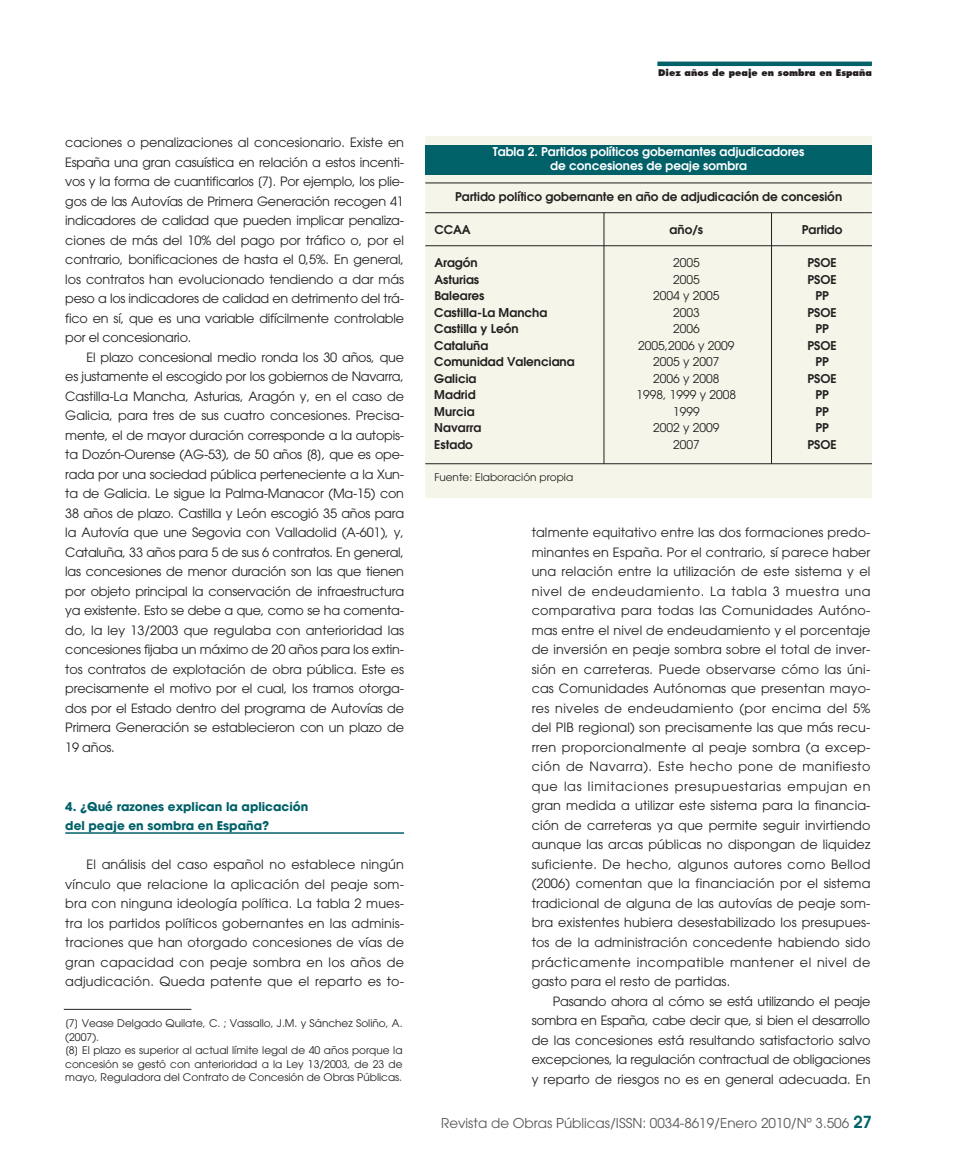
<style>
.page{position:relative;width:957px;height:1170px;background:#fff}
.page>*{position:absolute;margin:0;border:0;box-sizing:border-box;transform-origin:0 0}
.t1{font:13.5px "Avant Garde";color:#57585a}
.t2{font:12.75px/19.5px "Avant Garde";letter-spacing:.005em;color:#231f20;text-align:justify}
.t3{font:600 12px "Avant Garde";color:#231f20}
.t4{font:12px "Avant Garde";color:#231f20}
.t5{font:600 12px/13.5px "Avant Garde";color:#fff;text-align:center}
.t6{font:700 12px/19.5px "Avant Garde";color:#006169}
.t7{font:10.5px/13.5px "Avant Garde";color:#231f20}
.t8{font:800 9px "Futura";color:#231f20}
.s1{font-weight:600;font-size:16.5px;color:#006169}
</style>
<div class="page">
<hr style="left:65px;top:832px;width:339px;height:1px;background:#006169">
<hr style="left:657px;top:62px;width:215px;height:4px;background:#006169">
<hr style="left:64px;top:1008px;width:127px;height:1px;background:#231f20">
<div style="left:425px;top:136px;width:447px;height:361px;background:#f6f5e9"></div>
<div style="left:425px;top:145px;width:447px;height:29px;background:#006169"></div>
<hr style="left:425px;top:182px;width:447px;height:1px;background:#231f20">
<hr style="left:425px;top:212px;width:447px;height:1px;background:#231f20">
<hr style="left:425px;top:245px;width:447px;height:1px;background:#231f20">
<hr style="left:425px;top:463px;width:447px;height:1px;background:#231f20">
<hr style="left:603px;top:213px;width:1px;height:250px;background:#231f20">
<hr style="left:771px;top:213px;width:1px;height:250px;background:#231f20">
<p class="t2" style="left:65px;top:134px;width:340px">caciones o penalizaciones al concesionario. Existe en España una gran casuística en relación a estos incenti&shy;vos y la forma de cuantificarlos [7]. Por ejemplo, los plie&shy;gos de las Autovías de Primera Generación recogen 41 indicadores de calidad que pueden implicar penaliza&shy;ciones de más del 10% del pago por tráfico o, por el contrario, bonificaciones de hasta el 0,5%. En general, los contratos han evolucionado tendiendo a dar más peso a los indicadores de calidad en detrimento del trá&shy;fico en sí, que es una variable difícilmente controlable por el concesionario.</p>
<p class="t2" style="left:65px;top:348px;width:340px;text-indent:21px">El plazo concesional medio ronda los 30 años, que es justamente el escogido por los gobiernos de Navarra, Castilla-La Mancha, Asturias, Aragón y, en el caso de Galicia, para tres de sus cuatro concesiones. Precisa&shy;mente, el de mayor duración corresponde a la autopis&shy;ta Dozón-Ourense (AG-53), de 50 años [8], que es ope&shy;rada por una sociedad pública perteneciente a la Xun&shy;ta de Galicia. Le sigue la Palma-Manacor (Ma-15) con 38 años de plazo. Castilla y León escogió 35 años para la Autovía que une Segovia con Valladolid (A-601), y, Cataluña, 33 años para 5 de sus 6 contratos. En general, las concesiones de menor duración son las que tienen por objeto principal la conservación de infraestructura ya existente. Esto se debe a que, como se ha comenta&shy;do, la ley 13/2003 que regulaba con anterioridad las concesiones fijaba un máximo de 20 años para los extin&shy;tos contratos de explotación de obra pública. Este es precisamente el motivo por el cual, los tramos otorga&shy;dos por el Estado dentro del programa de Autovías de Primera Generación se establecieron con un plazo de 19 años.</p>
<p class="t6" style="left:65px;top:797px;width:245px">4. ¿Qué razones explican la aplicación del peaje en sombra en España?</p>
<p class="t2" style="left:65px;top:855px;width:340px;text-indent:21px">El análisis del caso español no establece ningún vínculo que relacione la aplicación del peaje som&shy;bra con ninguna ideología política. La tabla 2 mues&shy;tra los partidos políticos gobernantes en las adminis&shy;traciones que han otorgado concesiones de vías de gran capacidad con peaje sombra en los años de adjudicación. Queda patente que el reparto es to-</p>
<p class="t7" style="left:65px;top:1017px;width:339px">[7] Vease Delgado Quilate, C. ; Vassallo, J.M. y Sánchez Soliño, A. (2007).<br>[8] El plazo es superior al actual límite legal de 40 años porque la concesión se gestó con anterioridad a la Ley 13/2003, de 23 de mayo, Reguladora del Contrato de Concesión de Obras Públicas.</p>
<p class="t8" style="left:658px;top:69px;width:215px">Diez años de peaje en sombra en España</p>
<p class="t5" style="left:493px;top:146px;width:313px">Tabla 2. Partidos políticos gobernantes adjudicadores de concesiones de peaje sombra</p>
<p class="t3" style="left:455px;top:192px;width:389px">Partido político gobernante en año de adjudicación de concesión</p>
<p class="t3" style="left:434px;top:225px;width:38px">CCAA</p>
<p class="t3" style="left:669px;top:225px;width:35px">año/s</p>
<p class="t3" style="left:802px;top:225px;width:42px">Partido</p>
<p class="t3" style="left:434px;top:258px;width:45px">Aragón</p>
<p class="t4" style="left:673px;top:258px;width:28px">2005</p>
<p class="t3" style="left:807px;top:258px;width:31px">PSOE</p>
<p class="t3" style="left:434px;top:275px;width:46px">Asturias</p>
<p class="t4" style="left:673px;top:275px;width:28px">2005</p>
<p class="t3" style="left:807px;top:275px;width:31px">PSOE</p>
<p class="t3" style="left:434px;top:291px;width:52px">Baleares</p>
<p class="t4" style="left:653px;top:291px;width:68px">2004 y 2005</p>
<p class="t3" style="left:815px;top:291px;width:15px">PP</p>
<p class="t3" style="left:434px;top:308px;width:115px">Castilla-La Mancha</p>
<p class="t4" style="left:673px;top:308px;width:28px">2003</p>
<p class="t3" style="left:807px;top:308px;width:31px">PSOE</p>
<p class="t3" style="left:434px;top:324px;width:86px">Castilla y León</p>
<p class="t4" style="left:673px;top:324px;width:28px">2006</p>
<p class="t3" style="left:815px;top:324px;width:15px">PP</p>
<p class="t3" style="left:434px;top:341px;width:55px">Cataluña</p>
<p class="t4" style="left:638px;top:341px;width:98px">2005,2006 y 2009</p>
<p class="t3" style="left:807px;top:341px;width:31px">PSOE</p>
<p class="t3" style="left:434px;top:357px;width:142px">Comunidad Valenciana</p>
<p class="t4" style="left:653px;top:357px;width:68px">2005 y 2007</p>
<p class="t3" style="left:815px;top:357px;width:15px">PP</p>
<p class="t3" style="left:434px;top:374px;width:44px">Galicia</p>
<p class="t4" style="left:653px;top:374px;width:68px">2006 y 2008</p>
<p class="t3" style="left:807px;top:374px;width:31px">PSOE</p>
<p class="t3" style="left:434px;top:390px;width:43px">Madrid</p>
<p class="t4" style="left:636px;top:390px;width:101px">1998, 1999 y 2008</p>
<p class="t3" style="left:815px;top:390px;width:15px">PP</p>
<p class="t3" style="left:434px;top:407px;width:42px">Murcia</p>
<p class="t4" style="left:673px;top:407px;width:28px">1999</p>
<p class="t3" style="left:815px;top:407px;width:15px">PP</p>
<p class="t3" style="left:434px;top:423px;width:49px">Navarra</p>
<p class="t4" style="left:653px;top:423px;width:68px">2002 y 2009</p>
<p class="t3" style="left:815px;top:423px;width:15px">PP</p>
<p class="t3" style="left:434px;top:440px;width:40px">Estado</p>
<p class="t4" style="left:673px;top:440px;width:28px">2007</p>
<p class="t3" style="left:807px;top:440px;width:31px">PSOE</p>
<p class="t7" style="left:434px;top:471px;width:140px">Fuente: Elaboración propia</p>
<p class="t2" style="left:532px;top:524px;width:340px">talmente equitativo entre las dos formaciones predo&shy;minantes en España. Por el contrario, sí parece haber una relación entre la utilización de este sistema y el nivel de endeudamiento. La tabla 3 muestra una comparativa para todas las Comunidades Autóno&shy;mas entre el nivel de endeudamiento y el porcentaje de inversión en peaje sombra sobre el total de inver&shy;sión en carreteras. Puede observarse cómo las úni&shy;cas Comunidades Autónomas que presentan mayo&shy;res niveles de endeudamiento (por encima del 5% del PIB regional) son precisamente las que más recu&shy;rren proporcionalmente al peaje sombra (a excep&shy;ción de Navarra). Este hecho pone de manifiesto que las limitaciones presupuestarias empujan en gran medida a utilizar este sistema para la financia&shy;ción de carreteras ya que permite seguir invirtiendo aunque las arcas públicas no dispongan de liquidez suficiente. De hecho, algunos autores como Bellod (2006) comentan que la financiación por el sistema tradicional de alguna de las autovías de peaje som&shy;bra existentes hubiera desestabilizado los presupues&shy;tos de la administración concedente habiendo sido prácticamente incompatible mantener el nivel de gasto para el resto de partidas.</p>
<p class="t2" style="left:532px;top:992px;width:340px;text-indent:21px">Pasando ahora al cómo se está utilizando el peaje sombra en España, cabe decir que, si bien el desarrollo de las concesiones está resultando satisfactorio salvo excepciones, la regulación contractual de obligaciones y reparto de riesgos no es en general adecuada. En</p>
<p class="t1" style="left:441px;top:1117px;width:432px">Revista de Obras Públicas/ISSN: 0034-8619/Enero 2010/Nº 3.506 <span class="s1">27</span></p>
</div>
